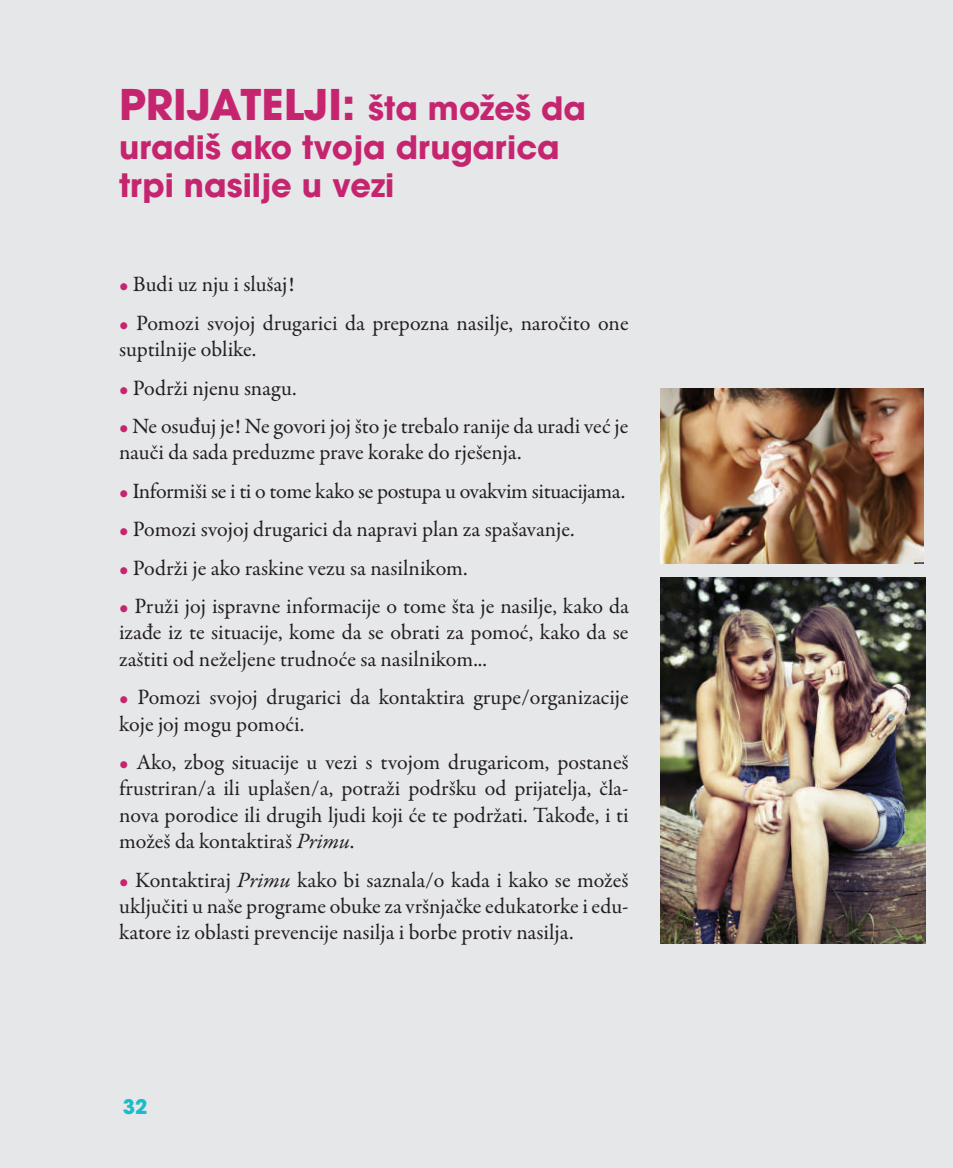
<style>
.page{position:relative;width:953px;height:1168px;background:#fff}
.page>*{position:absolute;margin:0;border:0;box-sizing:border-box;transform-origin:0 0}
.t1{font:700 42px "Avant Garde LT";color:#c5256f}
.t2{font:700 32px/38.4px "Avant Garde LT";color:#c5256f}
.t3{font:22px/26.4px "Garamond Premr Pro";color:#231f20}
.t4{font:22px "Garamond Premr Pro";letter-spacing:-.02em;color:#231f20}
.t5{font:700 20px "Avant Garde LT";color:#19bdc9}
.s1{font-size:32px}
.s2{color:#c5256f}
.s3{font-style:italic}
</style>
<div class="page">
<div style="left:0;top:0;width:952px;height:1168px;background:#e6e7e9"></div>
<img style="left:660px;top:388px;width:263px;height:176px">
<img style="left:660px;top:577px;width:265px;height:366px">
<h1 class="t1" style="left:119px;top:77px;width:468px">PRIJATELJI: <span class="s1">šta možeš da</span></h1>
<h2 class="t2" style="left:119px;top:127px;width:442px">uradiš ako tvoja drugarica trpi nasilje u vezi</h2>
<p class="t3" style="left:119px;top:272px;width:177px"><span class="s2">•</span> Budi uz nju i slušaj!</p>
<p class="t3" style="left:119px;top:310px;width:511px"><span class="s2">•</span> Pomozi svojoj drugarici da prepozna nasilje, naročito one suptilnije oblike.</p>
<p class="t3" style="left:119px;top:375px;width:179px"><span class="s2">•</span> Podrži njenu snagu.</p>
<p class="t3" style="left:119px;top:413px;width:511px"><span class="s2">•</span> Ne osuđuj je! Ne govori joj što je trebalo ranije da uradi već je nauči da sada preduzme prave korake do rješenja.</p>
<p class="t4" style="left:119px;top:477px;width:507px"><span class="s2">•</span> Informiši se i ti o tome kako se postupa u ovakvim situacijama.</p>
<p class="t3" style="left:119px;top:516px;width:457px"><span class="s2">•</span> Pomozi svojoj drugarici da napravi plan za spašavanje.</p>
<p class="t3" style="left:119px;top:555px;width:350px"><span class="s2">•</span> Podrži je ako raskine vezu sa nasilnikom.</p>
<p class="t3" style="left:119px;top:593px;width:511px;text-align:justify"><span class="s2">•</span> Pruži joj ispravne informacije o tome šta je nasilje, kako da izađe iz te situacije, kome da se obrati za pomoć, kako da se zaštiti od neželjene trudnoće sa nasilnikom...</p>
<p class="t3" style="left:119px;top:684px;width:511px"><span class="s2">•</span> Pomozi svojoj drugarici da kontaktira grupe/organizacije koje joj mogu pomoći.</p>
<p class="t3" style="left:119px;top:749px;width:511px;text-align:justify"><span class="s2">•</span> Ako, zbog situacije u vezi s tvojom drugaricom, postaneš frustriran/a ili uplašen/a, potraži podršku od prijatelja, čla&shy;nova porodice ili drugih ljudi koji će te podržati. Takođe, i ti možeš da kontaktiraš <span class="s3">Primu</span>.</p>
<p class="t3" style="left:119px;top:867px;width:511px;text-align:justify"><span class="s2">•</span> Kontaktiraj <span class="s3">Primu</span> kako bi saznala/o kada i kako se možeš uključiti u naše programe obuke za vršnjačke edukatorke i edu&shy;katore iz oblasti prevencije nasilja i borbe protiv nasilja.</p>
<p class="t5" style="left:123px;top:1093px;width:26px">32</p>
</div>
